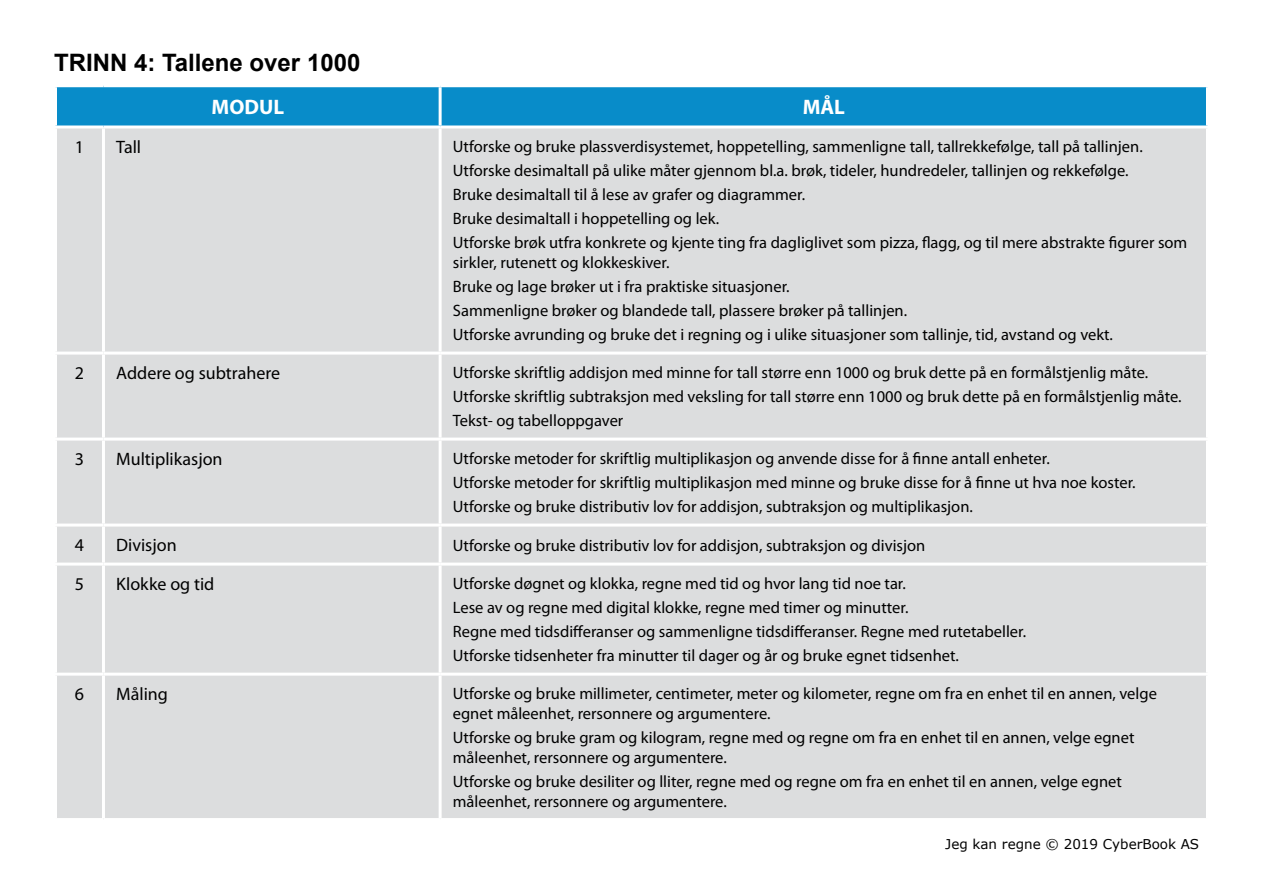
<style>
.page{position:relative;width:1263px;height:893px;background:#fff}
.page>*{position:absolute;margin:0;border:0;box-sizing:border-box;transform-origin:0 0}
.t1{font:700 24px "Arial";color:#000}
.t2{font:700 21px "Myriad Pro";color:#fff}
.t3{font:18px "Myriad Pro";color:#000}
.t4{font:16.5px/24px "Myriad Pro";color:#000}
.t5{font:13.5px "Verdana";color:#000}
</style>
<div class="page">
<div style="left:57px;top:87px;width:1149px;height:38px;background:#088cc9"></div>
<div style="left:57px;top:128px;width:1149px;height:690px;background:#dcddde"></div>
<hr style="left:439px;top:87px;width:3px;height:38px;background:#fff">
<hr style="left:54px;top:352px;width:49px;height:3px;background:#fff">
<hr style="left:103px;top:352px;width:337px;height:3px;background:#fff">
<hr style="left:440px;top:352px;width:769px;height:3px;background:#fff">
<hr style="left:54px;top:438px;width:49px;height:3px;background:#fff">
<hr style="left:103px;top:438px;width:337px;height:3px;background:#fff">
<hr style="left:440px;top:438px;width:769px;height:3px;background:#fff">
<hr style="left:54px;top:524px;width:49px;height:3px;background:#fff">
<hr style="left:103px;top:524px;width:337px;height:3px;background:#fff">
<hr style="left:440px;top:524px;width:769px;height:3px;background:#fff">
<hr style="left:54px;top:563px;width:49px;height:3px;background:#fff">
<hr style="left:103px;top:563px;width:337px;height:3px;background:#fff">
<hr style="left:440px;top:563px;width:769px;height:3px;background:#fff">
<hr style="left:54px;top:673px;width:49px;height:3px;background:#fff">
<hr style="left:103px;top:673px;width:337px;height:3px;background:#fff">
<hr style="left:440px;top:673px;width:769px;height:3px;background:#fff">
<hr style="left:439px;top:128px;width:3px;height:224px;background:#fff">
<hr style="left:439px;top:355px;width:3px;height:83px;background:#fff">
<hr style="left:439px;top:441px;width:3px;height:83px;background:#fff">
<hr style="left:439px;top:527px;width:3px;height:36px;background:#fff">
<hr style="left:439px;top:566px;width:3px;height:107px;background:#fff">
<hr style="left:439px;top:676px;width:3px;height:142px;background:#fff">
<hr style="left:102px;top:128px;width:3px;height:224px;background:#fff">
<hr style="left:102px;top:355px;width:3px;height:83px;background:#fff">
<hr style="left:102px;top:441px;width:3px;height:83px;background:#fff">
<hr style="left:102px;top:527px;width:3px;height:36px;background:#fff">
<hr style="left:102px;top:566px;width:3px;height:107px;background:#fff">
<hr style="left:102px;top:676px;width:3px;height:142px;background:#fff">
<h1 class="t1" style="left:54px;top:47px;width:308px">TRINN 4: Tallene over 1000</h1>
<p class="t2" style="left:212px;top:93px;width:74px">MODUL</p>
<p class="t2" style="left:803px;top:93px;width:44px">MÅL</p>
<p class="t3" style="left:75px;top:136px;width:11px">1</p>
<p class="t3" style="left:116px;top:136px;width:26px">Tall</p>
<p class="t4" style="left:453px;top:134px;width:736px">Utforske og bruke plassverdisystemet, hoppetelling, sammenligne tall, tallrekkefølge, tall på tallinjen.<br>Utforske desimaltall på ulike måter gjennom bl.a. brøk, tideler, hundredeler, tallinjen og rekkefølge.<br>Bruke desimaltall til å lese av grafer og diagrammer.<br>Bruke desimaltall i hoppetelling og lek.<br>Utforske brøk utfra konkrete og kjente ting fra dagliglivet som pizza, flagg, og til mere abstrakte figurer som</p>
<p class="t4" style="left:453px;top:250px;width:662px">sirkler, rutenett og klokkeskiver.<br>Bruke og lage brøker ut i fra praktiske situasjoner.<br>Sammenligne brøker og blandede tall, plassere brøker på tallinjen.<br>Utforske avrunding og bruke det i regning og i ulike situasjoner som tallinje, tid, avstand og vekt.</p>
<p class="t3" style="left:75px;top:362px;width:11px">2</p>
<p class="t3" style="left:116px;top:362px;width:165px">Addere og subtrahere</p>
<p class="t4" style="left:453px;top:360px;width:730px">Utforske skriftlig addisjon med minne for tall større enn 1000 og bruk dette på en formålstjenlig måte.<br>Utforske skriftlig subtraksjon med veksling for tall større enn 1000 og bruk dette på en formålstjenlig måte.<br>Tekst- og tabelloppgaver</p>
<p class="t3" style="left:75px;top:448px;width:11px">3</p>
<p class="t3" style="left:116px;top:448px;width:108px">Multiplikasjon</p>
<p class="t4" style="left:453px;top:446px;width:684px">Utforske metoder for skriftlig multiplikasjon og anvende disse for å finne antall enheter.<br>Utforske metoder for skriftlig multiplikasjon med minne og bruke disse for å finne ut hva noe koster.<br>Utforske og bruke distributiv lov for addisjon, subtraksjon og multiplikasjon.</p>
<p class="t3" style="left:75px;top:534px;width:11px">4</p>
<p class="t3" style="left:116px;top:534px;width:62px">Divisjon</p>
<p class="t4" style="left:453px;top:533px;width:474px">Utforske og bruke distributiv lov for addisjon, subtraksjon og divisjon</p>
<p class="t3" style="left:75px;top:573px;width:11px">5</p>
<p class="t3" style="left:116px;top:573px;width:100px">Klokke og tid</p>
<p class="t4" style="left:453px;top:571px;width:575px">Utforske døgnet og klokka, regne med tid og hvor lang tid noe tar.<br>Lese av og regne med digital klokke, regne med timer og minutter.<br>Regne med tidsdifferanser og sammenligne tidsdifferanser. Regne med rutetabeller.<br>Utforske tidsenheter fra minutter til dager og år og bruke egnet tidsenhet.</p>
<p class="t3" style="left:75px;top:683px;width:11px">6</p>
<p class="t3" style="left:116px;top:683px;width:53px">Måling</p>
<p class="t4" style="left:453px;top:684px;width:705px;line-height:19.8px">Utforske og bruke millimeter, centimeter, meter og kilometer, regne om fra en enhet til en annen, velge egnet måleenhet, rersonnere og argumentere.</p>
<p class="t4" style="left:453px;top:727px;width:683px;line-height:19.8px">Utforske og bruke gram og kilogram, regne med og regne om fra en enhet til en annen, velge egnet måleenhet, rersonnere og argumentere.</p>
<p class="t4" style="left:453px;top:771px;width:670px;line-height:19.8px">Utforske og bruke desiliter og lliter, regne med og regne om fra en enhet til en annen, velge egnet måleenhet, rersonnere og argumentere.</p>
<p class="t5" style="left:945px;top:835px;width:255px">Jeg kan regne © 2019 CyberBook AS</p>
</div>
